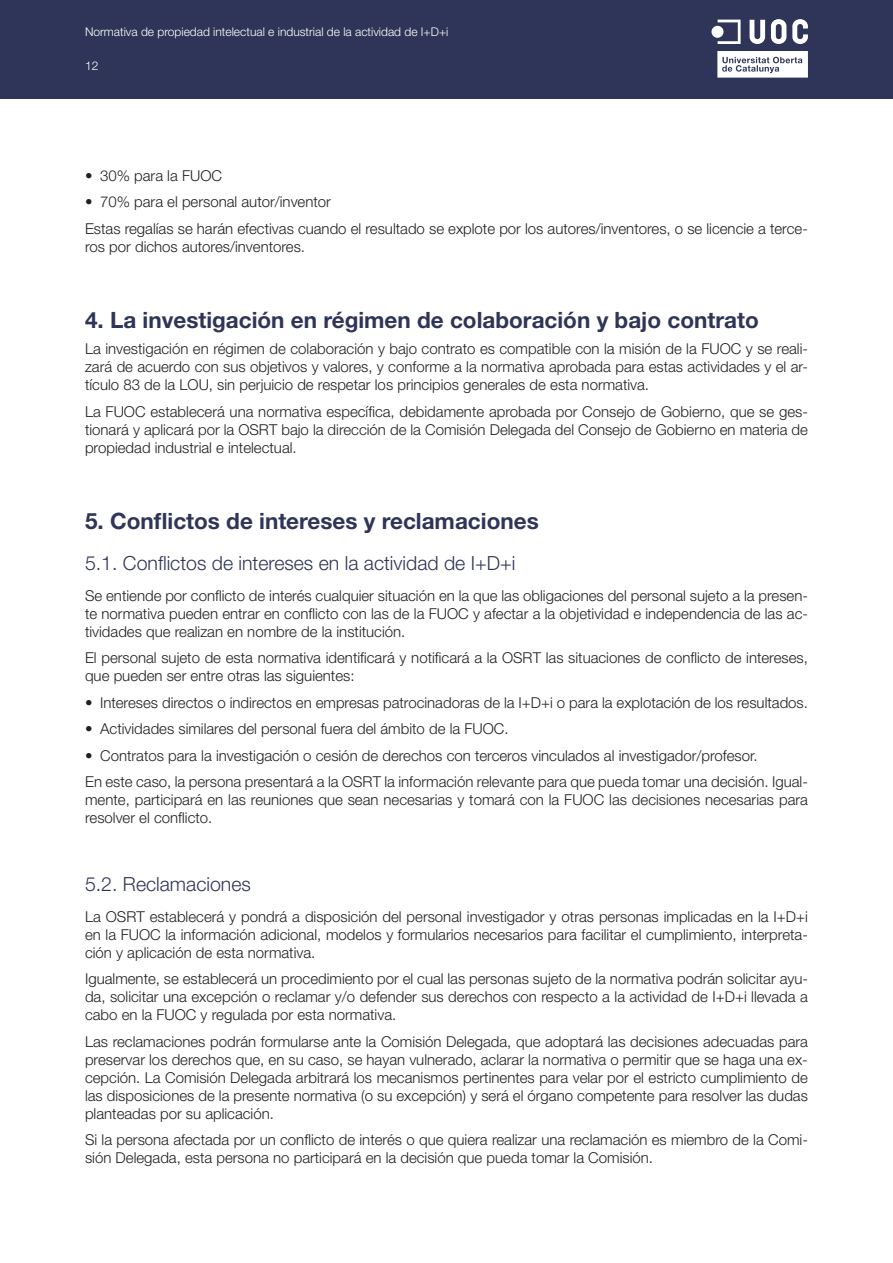
<style>
.page{position:relative;width:893px;height:1263px;background:#fff}
.page>*{position:absolute;margin:0;border:0;box-sizing:border-box;transform-origin:0 0}
.t1{font:700 22.5px "Helvetica Neue LT Std";color:#2f3558}
.t2{font:300 19.5px "Helvetica Neue LT Std";color:#2f3558}
.t3{font:300 15px/18px "Helvetica Neue LT Std";color:#231f20;text-align:justify}
.t4{font:300 12px "Helvetica Neue LT Std";color:#fff}
</style>
<div class="page">
<div style="left:0;top:0;width:893px;height:99px;background:#2f3558"></div>
<svg style="left:717px;top:51px;width:91px;height:27px"></svg>
<svg style="left:750px;top:20px;width:15px;height:24px"></svg>
<svg style="left:771px;top:19px;width:15px;height:25px"></svg>
<svg style="left:792px;top:19px;width:16px;height:25px"></svg>
<div style="left:711px;top:26px;width:12px;height:12px;background:#fff;border-radius:50%"></div>
<svg style="left:718px;top:20px;width:23px;height:24px"></svg>
<p class="t4" style="left:85px;top:25px;width:365px">Normativa de propiedad intelectual e industrial de la actividad de I+D+i</p>
<p class="t4" style="left:85px;top:58px;width:15px">12</p>
<p class="t3" style="left:85px;top:166px;width:138px">• 30% para la FUOC</p>
<p class="t3" style="left:85px;top:188px;width:724px;line-height:26.5px">• 70% para el personal autor/inventor<br>Estas regalías se harán efectivas cuando el resultado se explote por los autores/inventores, o se licencie a terce-</p>
<p class="t3" style="left:85px;top:237px;width:219px">ros por dichos autores/inventores.</p>
<h1 class="t1" style="left:85px;top:306px;width:675px">4. La investigación en régimen de colaboración y bajo contrato</h1>
<p class="t3" style="left:85px;top:340px;width:724px">La investigación en régimen de colaboración y bajo contrato es compatible con la misión de la FUOC y se reali&shy;zará de acuerdo con sus objetivos y valores, y conforme a la normativa aprobada para estas actividades y el ar&shy;tículo 83 de la LOU, sin perjuicio de respetar los principios generales de esta normativa.</p>
<p class="t3" style="left:85px;top:402px;width:724px">La FUOC establecerá una normativa específica, debidamente aprobada por Consejo de Gobierno, que se ges&shy;tionará y aplicará por la OSRT bajo la dirección de la Comisión Delegada del Consejo de Gobierno en materia de propiedad industrial e intelectual.</p>
<h1 class="t1" style="left:85px;top:507px;width:455px">5. Conflictos de intereses y reclamaciones</h1>
<h2 class="t2" style="left:85px;top:551px;width:432px">5. 1. Conflictos de intereses en la actividad de I+D+i</h2>
<p class="t3" style="left:85px;top:586px;width:724px">Se entiende por conflicto de interés cualquier situación en la que las obligaciones del personal sujeto a la presen&shy;te normativa pueden entrar en conflicto con las de la FUOC y afectar a la objetividad e independencia de las ac&shy;tividades que realizan en nombre de la institución.</p>
<p class="t3" style="left:85px;top:648px;width:724px">El personal sujeto de esta normativa identificará y notificará a la OSRT las situaciones de conflicto de intereses, que pueden ser entre otras las siguientes:</p>
<p class="t3" style="left:85px;top:693px;width:724px">• Intereses directos o indirectos en empresas patrocinadoras de la I+D+i o para la explotación de los resultados.</p>
<p class="t3" style="left:85px;top:719px;width:425px">• Actividades similares del personal fuera del ámbito de la FUOC.</p>
<p class="t3" style="left:85px;top:742px;width:724px;line-height:26.5px">• Contratos para la investigación o cesión de derechos con terceros vinculados al investigador/profesor.<br>En este caso, la persona presentará a la OSRT la información relevante para que pueda tomar una decisión. Igual-</p>
<p class="t3" style="left:85px;top:790px;width:724px">mente, participará en las reuniones que sean necesarias y tomará con la FUOC las decisiones necesarias para resolver el conflicto.</p>
<h2 class="t2" style="left:85px;top:872px;width:167px">5. 2. Reclamaciones</h2>
<p class="t3" style="left:85px;top:907px;width:724px">La OSRT establecerá y pondrá a disposición del personal investigador y otras personas implicadas en la I+D+i en la FUOC la información adicional, modelos y formularios necesarios para facilitar el cumplimiento, interpreta&shy;ción y aplicación de esta normativa.</p>
<p class="t3" style="left:85px;top:969px;width:724px">Igualmente, se establecerá un procedimiento por el cual las personas sujeto de la normativa podrán solicitar ayu&shy;da, solicitar una excepción o reclamar y/o defender sus derechos con respecto a la actividad de I+D+i llevada a cabo en la FUOC y regulada por esta normativa.</p>
<p class="t3" style="left:85px;top:1032px;width:724px">Las reclamaciones podrán formularse ante la Comisión Delegada, que adoptará las decisiones adecuadas para preservar los derechos que, en su caso, se hayan vulnerado, aclarar la normativa o permitir que se haga una ex&shy;cepción. La Comisión Delegada arbitrará los mecanismos pertinentes para velar por el estricto cumplimiento de las disposiciones de la presente normativa (o su excepción) y será el órgano competente para resolver las dudas planteadas por su aplicación.</p>
<p class="t3" style="left:85px;top:1130px;width:724px">Si la persona afectada por un conflicto de interés o que quiera realizar una reclamación es miembro de la Comi&shy;sión Delegada, esta persona no participará en la decisión que pueda tomar la Comisión.</p>
</div>
